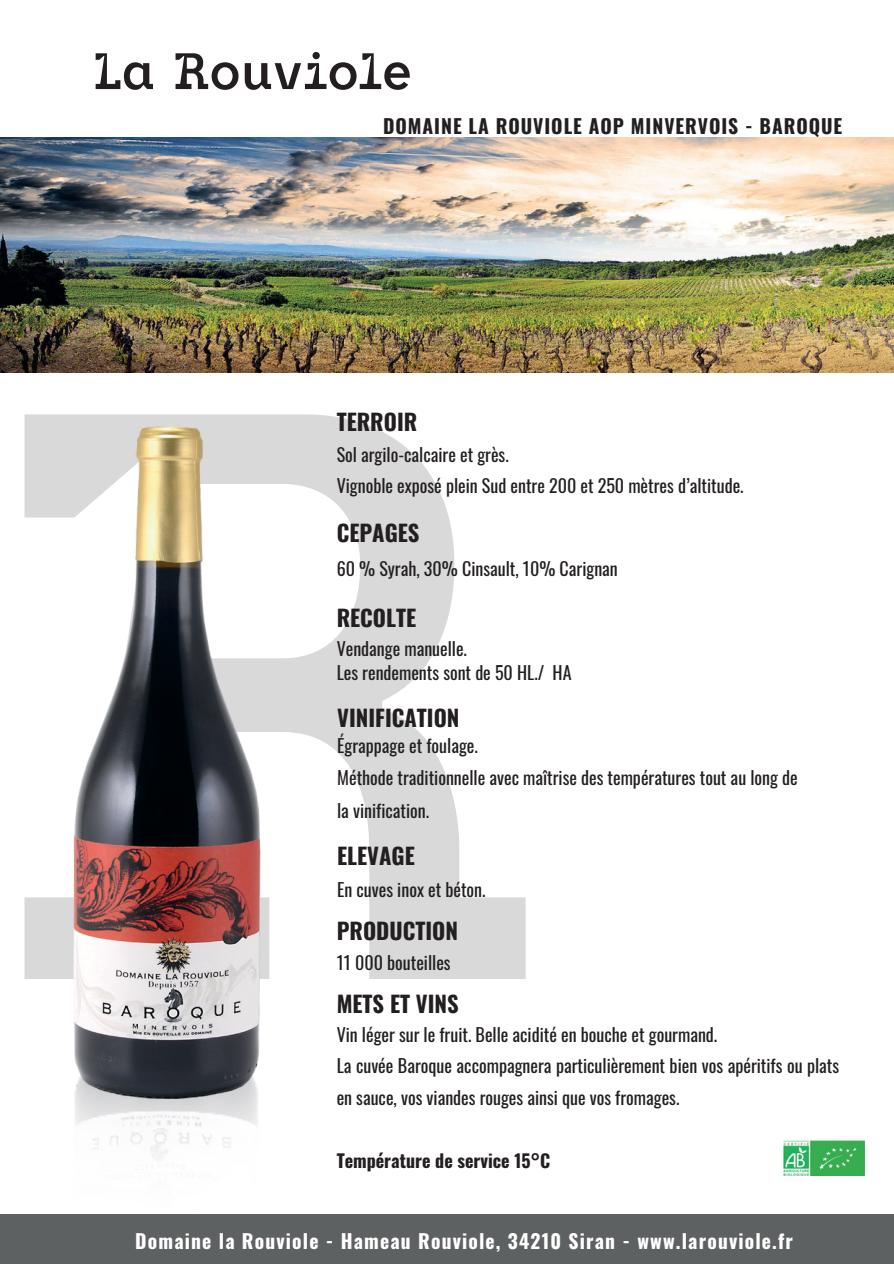
<style>
.page{position:relative;width:894px;height:1264px;background:#fff}
.page>*{position:absolute;margin:0;border:0;box-sizing:border-box;transform-origin:0 0}
.t1{font:700 22.5px "Oswald";color:#231f20}
.t2{font:700 19.5px "Oswald";letter-spacing:.06em;color:#fff}
.t3{font:700 19.5px "Oswald";letter-spacing:.05em;color:#231f20}
.t4{font:18px/31.5px "Oswald";color:#231f20}
.t5{font:700 18px "Oswald";color:#231f20}
</style>
<div class="page">
<img style="left:75px;top:1111px;width:183px;height:50px">
<div style="left:0;top:1214px;width:893px;height:49px;background:#5e6162"></div>
<svg style="left:408px;top:449px;width:117px;height:530px"></svg>
<img style="left:0;top:137px;width:893px;height:235px">
<svg style="left:96px;top:53px;width:57px;height:37px"></svg>
<svg style="left:175px;top:53px;width:63px;height:37px"></svg>
<svg style="left:245px;top:53px;width:164px;height:37px"></svg>
<img style="left:783px;top:1140px;width:81px;height:35px">
<img style="left:24px;top:414px;width:384px;height:697px">
<p class="t3" style="left:383px;top:110px;width:460px">DOMAINE LA ROUVIOLE AOP MINVERVOIS - BAROQUE</p>
<p class="t1" style="left:336px;top:404px;width:82px">TERROIR</p>
<p class="t4" style="left:336px;top:438px;width:408px">Sol argilo-calcaire et grès.<br>Vignoble exposé plein Sud entre 200 et 250 mètres d’altitude.</p>
<p class="t1" style="left:336px;top:515px;width:84px">CEPAGES</p>
<p class="t4" style="left:336px;top:551px;width:282px">60 % Syrah, 30% Cinsault, 10% Carignan</p>
<p class="t1" style="left:336px;top:600px;width:81px">RECOLTE</p>
<p class="t4" style="left:336px;top:635px;width:236px;line-height:24.8px">Vendange manuelle.<br>Les rendements sont de 50 HL./ HA</p>
<p class="t1" style="left:337px;top:699px;width:124px">VINIFICATION</p>
<p class="t4" style="left:337px;top:728px;width:462px;line-height:32.7px">Égrappage et foulage.<br>Méthode traditionnelle avec maîtrise des températures tout au long de la vinification.</p>
<p class="t1" style="left:337px;top:838px;width:79px">ELEVAGE</p>
<p class="t4" style="left:337px;top:873px;width:150px">En cuves inox et béton.</p>
<p class="t1" style="left:336px;top:913px;width:123px">PRODUCTION</p>
<p class="t4" style="left:336px;top:946px;width:115px">11 000 bouteilles</p>
<p class="t1" style="left:336px;top:986px;width:123px">METS ET VINS</p>
<p class="t4" style="left:336px;top:1017px;width:504px">Vin léger sur le fruit. Belle acidité en bouche et gourmand.<br>La cuvée Baroque accompagnera particulièrement bien vos apéritifs ou plats en sauce, vos viandes rouges ainsi que vos fromages.</p>
<p class="t5" style="left:336px;top:1146px;width:215px">Température de service 15°C</p>
<p class="t2" style="left:135px;top:1225px;width:659px">Domaine la Rouviole - Hameau Rouviole, 34210 Siran - www.larouviole.fr</p>
</div>
